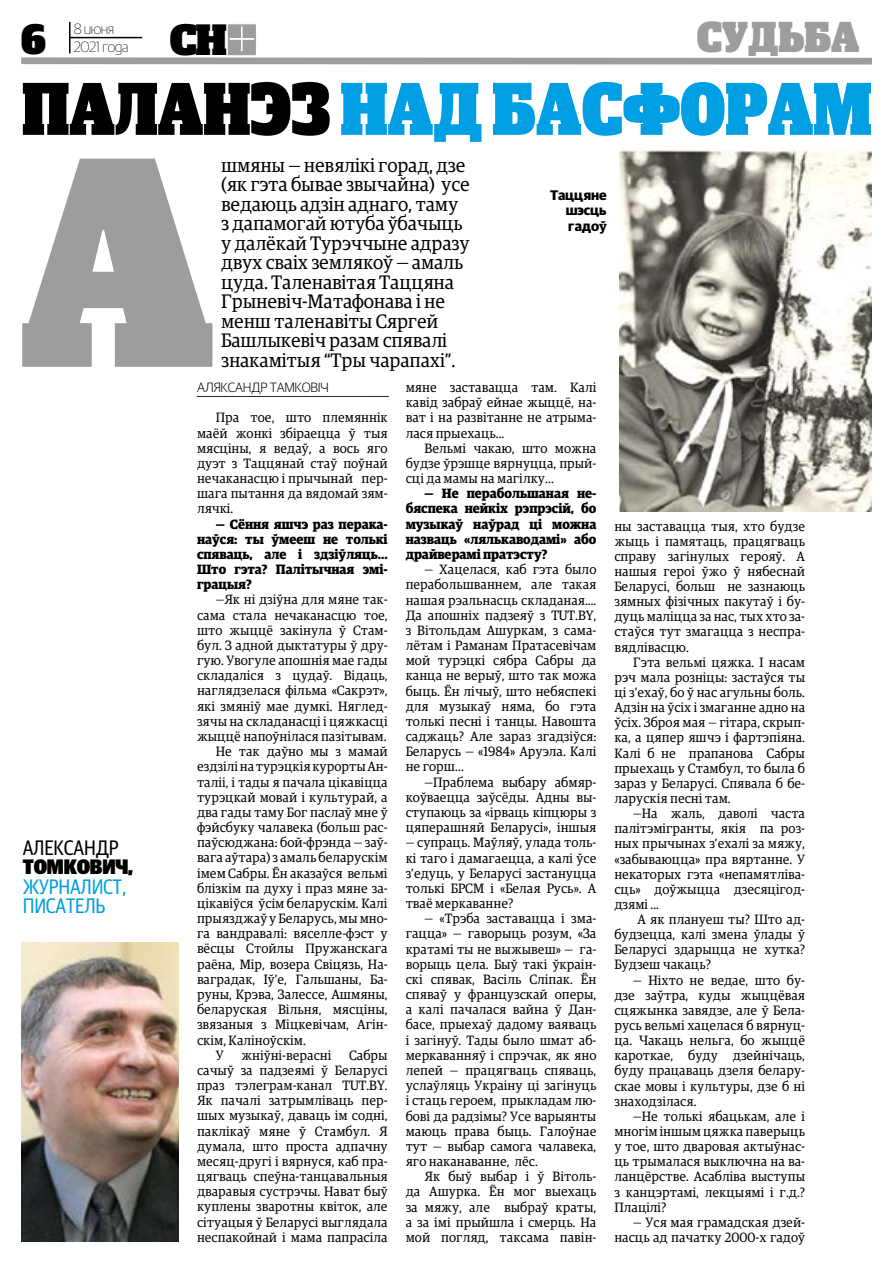
<style>
.page{position:relative;width:893px;height:1263px;background:#fff}
.page>*{position:absolute;margin:0;border:0;box-sizing:border-box;transform-origin:0 0}
.t1{font:800 300.9px "Snplus Display";color:#9d9d9c}
.t2{font:800 75px "Snplus Display";color:#009fe3;scale:.94 1}
.t3{font:800 44.1px "Snplus Display Logo";color:#000}
.t4{font:800 43.5px "Snplus Display";color:#9d9d9c}
.t5{font:800 42.9px "Snplus Display";color:#000}
.t6{font:21px/19.5px "Snplus Sans Cond";letter-spacing:-.01em;color:#009fe3}
.t7{font:21px "Snplus Sans Cond";letter-spacing:-.01em;color:#000}
.t8{font:800 21px "Snplus Sans Cond";letter-spacing:-.01em;color:#000}
.t9{font:19.5px/19.5px "Snplus Tekst";letter-spacing:-.01em;color:#000}
.t10{font:200 15px/18px "Snplus Sans";letter-spacing:-.03em;color:#000}
.t11{font:700 13.95px/15.8px "Snplus Sans";letter-spacing:-.01em;color:#000;text-align:justify}
.t12{font:13.5px/15.1px "Snplus Tekst";color:#000;text-align:justify}
.t13{font:700 13.5px/15.1px "Snplus Tekst";color:#000;text-align:justify}
.t14{font:300 13.5px "Snplus Sans";letter-spacing:-.02em;color:#000}
.s1{color:#000}
.s2{font-family:"Snplus Tekst";font-size:13.5px}
</style>
<div class="page">
<div style="left:227px;top:23px;width:30px;height:33px;background:#9d9d9c;border:1px solid #fff"></div>
<svg style="left:241px;top:27px;width:1px;height:24px"></svg>
<div style="left:230px;top:38px;width:24px;height:2px;background:#9d9d9c;border:1px solid #fff"></div>
<hr style="left:70px;top:37px;width:72px;height:1px;background:#000">
<hr style="left:69px;top:22px;width:2px;height:31px;background:#000">
<svg style="left:22px;top:64px;width:850px;height:1px"></svg>
<div style="left:21px;top:57px;width:851px;height:7px;background:#9d9d9c"></div>
<svg style="left:197px;top:396px;width:191px;height:1px"></svg>
<img style="left:620px;top:150px;width:252px;height:361px">
<img style="left:22px;top:942px;width:157px;height:300px">
<h3 class="t5" style="left:21px;top:15px;width:26px">6</h3>
<p class="t10" style="left:74px;top:20px;width:56px">8 июня<br>2021 года</p>
<h3 class="t3" style="left:170px;top:15px;width:59px">СН</h3>
<h3 class="t4" style="left:697px;top:12px;width:164px">СУДЬБА</h3>
<h2 class="t2" style="left:22px;top:67px;width:905px"><span class="s1">ПАЛАНЭЗ</span> НАД БАСФОРАМ</h2>
<h1 class="t1" style="left:20px;top:94px;width:197px">А</h1>
<p class="t9" style="left:221px;top:155px;width:250px">шмяны — невялікі горад, дзе (як гэта бывае звычайна) усе ведаюць адзін аднаго, таму з дапамогай ютуба ўбачыць у далёкай Турэччыне адразу двух сваіх землякоў — амаль цуда. Таленавітая Таццяна<br>Грыневіч-Матафонава і не менш таленавіты Сяргей<br>Башлыкевіч разам спявалі знакамітыя “Тры чарапахі”.</p>
<p class="t11" style="left:566px;top:187px;width:43px;text-indent:-16px">Таццяне шэсць гадо<span class="s2">ў</span></p>
<h3 class="t7" style="left:23px;top:836px;width:97px">АЛЕКСАНДР</h3>
<h3 class="t8" style="left:23px;top:854px;width:112px">ТОМКОВИЧ,</h3>
<h3 class="t6" style="left:23px;top:877px;width:105px">ЖУРНАЛИСТ,<br>ПИСАТЕЛЬ</h3>
<p class="t14" style="left:197px;top:380px;width:133px">АЛЯКСАНДР ТАМКОВІЧ</p>
<p class="t12" style="left:197px;top:410px;width:192px;text-indent:19px">Пра тое, што племяннік маёй жонкі збіраецца ў тыя мясціны, я ведаў, а вось яго дуэт з Таццянай стаў поўнай нечаканасцю і прычынай пер&shy;шага пытання да вядомай зям&shy;лячкі.</p>
<p class="t13" style="left:197px;top:516px;width:192px;text-indent:19px">— Сёння яшчэ раз перака&shy;наўся: ты ўмееш не толькі спяваць, але і здзіўляць… Што гэта? Палітычная эмі&shy;грацыя?</p>
<p class="t12" style="left:216px;top:592px;width:173px">—Як нi дзiўна для мяне так-</p>
<p class="t12" style="left:197px;top:607px;width:192px">сама стала нечаканасцю тое,</p>
<p class="t12" style="left:197px;top:622px;width:192px">што жыццё закiнула ў Стам-</p>
<p class="t12" style="left:197px;top:638px;width:192px">бул. З адной дыктатуры ў дру-</p>
<p class="t12" style="left:197px;top:653px;width:192px">гую. Увогуле апошнiя мае гады</p>
<p class="t12" style="left:197px;top:668px;width:192px">складалiся з цудаў. Вiдаць,</p>
<p class="t12" style="left:197px;top:683px;width:192px">наглядзелася фiльма «Сакрэт»,</p>
<p class="t12" style="left:197px;top:698px;width:192px">якi змянiў мае думкi. Няглед-</p>
<p class="t12" style="left:197px;top:714px;width:192px">зячы на складанасцi i цяжкасцi</p>
<p class="t12" style="left:197px;top:729px;width:191px">жыццё напоўнiлася пазiтывам.</p>
<p class="t12" style="left:216px;top:744px;width:173px">Не так даўно мы з мамай</p>
<p class="t12" style="left:197px;top:759px;width:192px">ездзiлi на турэцкiя курорты Ан-</p>
<p class="t12" style="left:197px;top:774px;width:192px">талii, i тады я пачала цiкавiцца</p>
<p class="t12" style="left:197px;top:789px;width:192px">турэцкай мовай i культурай, а</p>
<p class="t12" style="left:197px;top:805px;width:192px">два гады таму Бог паслаў мне ў</p>
<p class="t12" style="left:197px;top:820px;width:192px">фэйсбуку чалавека (больш рас-</p>
<p class="t12" style="left:197px;top:835px;width:192px">паўсюджана: бой-фрэнда — заў-</p>
<p class="t12" style="left:197px;top:850px;width:192px">вага аўтара) з амаль беларускiм</p>
<p class="t12" style="left:197px;top:865px;width:192px">iмем Сабры. Ён аказаўся вельмi</p>
<p class="t12" style="left:197px;top:880px;width:192px">блiзкiм па духу i праз мяне за-</p>
<p class="t12" style="left:197px;top:896px;width:192px">цiкавiўся ўсім беларускім. Калi</p>
<p class="t12" style="left:197px;top:911px;width:192px">прыязджаў у Беларусь, мы мно-</p>
<p class="t12" style="left:197px;top:926px;width:192px">га вандравалi: вяселле-фэст у</p>
<p class="t12" style="left:197px;top:941px;width:192px">вёсцы Стойлы Пружанскага</p>
<p class="t12" style="left:197px;top:956px;width:192px">раёна, Мiр, возера Свiцязь, На-</p>
<p class="t12" style="left:197px;top:971px;width:192px">ваградак, Iў’е, Гальшаны, Ба-</p>
<p class="t12" style="left:197px;top:987px;width:192px">руны, Крэва, Залессе, Ашмяны,</p>
<p class="t12" style="left:197px;top:1002px;width:192px">беларуская Вiльня, мясцiны,</p>
<p class="t12" style="left:197px;top:1017px;width:192px">звязаныя з Мiцкевiчам, Агiн-</p>
<p class="t12" style="left:197px;top:1032px;width:110px">скiм, Калiноўскiм.</p>
<p class="t12" style="left:216px;top:1047px;width:9px">У</p>
<p class="t12" style="left:241px;top:1047px;width:92px">жнiўнi-вераснi</p>
<p class="t12" style="left:197px;top:1047px;width:192px;text-indent:152px">Сабры сачыў за падзеямi ў Беларусi праз тэлеграм-канал TUT.BY.<br>Як пачалi затрымлiваць пер&shy;шых музыкаў, даваць iм соднi, паклiкаў мяне ў Стамбул. Я думала, што проста адпачну месяц-другi i вярнуся, каб пра&shy;цягваць спеўна-танцавальныя дваравыя сустрэчы. Нават быў куплены зваротны квiток, але сiтуацыя ў Беларусi выглядала неспакойнай i мама папрасiла</p>
<p class="t12" style="left:406px;top:380px;width:192px">мяне заставацца там. Калi кавiд забраў ейнае жыццё, на&shy;ват i на развiтанне не атрыма&shy;лася прыехаць...</p>
<p class="t12" style="left:406px;top:441px;width:192px;text-indent:19px">Вельмi чакаю, што можна будзе ўрэшце вярнуцца, прый&shy;сцi да мамы на магiлку…</p>
<p class="t13" style="left:406px;top:486px;width:192px;text-indent:19px">— Не перабольшаная не&shy;бяспека нейкіх рэпрэсій, бо музыкаў наўрад ці можна назваць «лялькаводамі» або драйверамі пратэсту?</p>
<p class="t12" style="left:406px;top:562px;width:192px;text-indent:19px">— Хацелася, каб гэта было перабольшваннем, але такая нашая рэальнасць складаная....<br>Да апошнiх падзеяў з TUT.BY, з Вiтольдам Ашуркам, з сама&shy;лётам i Раманам Пратасевiчам мой турэцкі сябра Сабры да канца не верыў, што так можа быць. Ён лiчыў, што небяспекi для музыкаў няма, бо гэта толькi песнi i танцы. Навошта саджаць? Але зараз згадзiўся:<br>Беларусь — «1984» Аруэла. Калi не горш…</p>
<p class="t12" style="left:406px;top:774px;width:192px;text-indent:19px">—Праблема выбару абмяр&shy;коўваецца заўсёды. Адны вы&shy;ступаюць за «ірваць кіпцюры з цяперашняй Беларусі», іншыя</p>
<p class="t12" style="left:406px;top:835px;width:192px">— супраць. Маўляў, улада толь&shy;кі таго і дамагаецца, а калі ўсе з’едуць, у Беларусі застануцца толькі БРСМ і «Белая Русь». А тваё меркаванне?</p>
<p class="t12" style="left:406px;top:911px;width:192px;text-indent:19px">— «Трэба заставацца i зма&shy;гацца» — гаворыць розум, «За кратамi ты не выжывеш» — га&shy;ворыць цела. Быў такi ўкраiн&shy;скi спявак, Васiль Слiпак. Ён спяваў у французскай оперы, а калi пачалася вайна ў Дан&shy;басе, прыехаў дадому ваяваць i загiнуў. Тады было шмат аб&shy;меркаванняў i спрэчак, як яно лепей — працягваць спяваць, услаўляць Украiну цi загiнуць i стаць героем, прыкладам лю&shy;бовi да радзiмы? Усе варыянты маюць права быць. Галоўнае тут — выбар самога чалавека, яго наканаванне, лёс.</p>
<p class="t12" style="left:406px;top:1169px;width:192px;text-indent:19px">Як быў выбар і ў Вiтоль&shy;да Ашурка. Ён мог выехаць за мяжу, але выбраў краты, а за iмi прыйшла i смерць. На мой погляд, таксама павiн-</p>
<p class="t12" style="left:614px;top:518px;width:192px">ны заставацца тыя, хто будзе жыць i памятаць, працягваць справу загiнулых герояў. А нашыя героi ўжо ў нябеснай Беларусi, больш не зазнаюць зямных фiзiчных пакутаў i бу&shy;дуць малiцца за нас, тых хто за&shy;стаўся тут змагацца з неспра&shy;вядлiвасцю.</p>
<p class="t12" style="left:614px;top:654px;width:192px;text-indent:19px">Гэта вельмi цяжка. I насам рэч мала рознiцы: застаўся ты цi з’ехаў, бо ў нас агульны боль.<br>Адзiн на ўсiх і змаганне адно на ўсiх. Зброя мая — гiтара, скрып&shy;ка, а цяпер яшчэ i фартэпiяна.<br>Калi б не прапанова Сабры прыехаць у Стамбул, то была б зараз у Беларусі. Спявала б бе&shy;ларускiя песнi там.</p>
<p class="t12" style="left:614px;top:806px;width:192px;text-indent:19px">—На жаль, даволі часта палітэмігранты, якія па роз&shy;ных прычынах з’ехалі за мяжу, «забываюцца» пра вяртанне. У некаторых гэта «непамятліва&shy;сць» доўжыцца дзесяцігод&shy;дзямі ...</p>
<p class="t12" style="left:614px;top:912px;width:192px;text-indent:23px">А як плануеш ты? Што ад&shy;будзецца, калі змена ўлады ў Беларусі здарыцца не хутка?<br>Будзеш чакаць?</p>
<p class="t12" style="left:614px;top:972px;width:192px;text-indent:19px">— Нiхто не ведае, што бу&shy;дзе заўтра, куды жыццёвая сцяжынка завядзе, але ў Бела&shy;русь вельмi хацелася б вярнуц&shy;ца. Чакаць нельга, бо жыццё кароткае, буду дзейнiчаць, буду працаваць дзеля белару&shy;скае мовы i культуры, дзе б нi знаходзiлася.</p>
<p class="t12" style="left:614px;top:1108px;width:192px;text-indent:19px">—Не толькі ябацькам, але і многім іншым цяжка паверыць у тое, што дваровая актыўнас&shy;ць трымалася выключна на ва&shy;ланцёрстве. Асабліва выступы з канцэртамі, лекцыямі і г.д.?<br>Плацілі?</p>
<p class="t12" style="left:614px;top:1214px;width:192px;text-align:right">— Уся мая грамадская дзей&shy;насць ад пачатку 2000-х гадоў</p>
</div>
